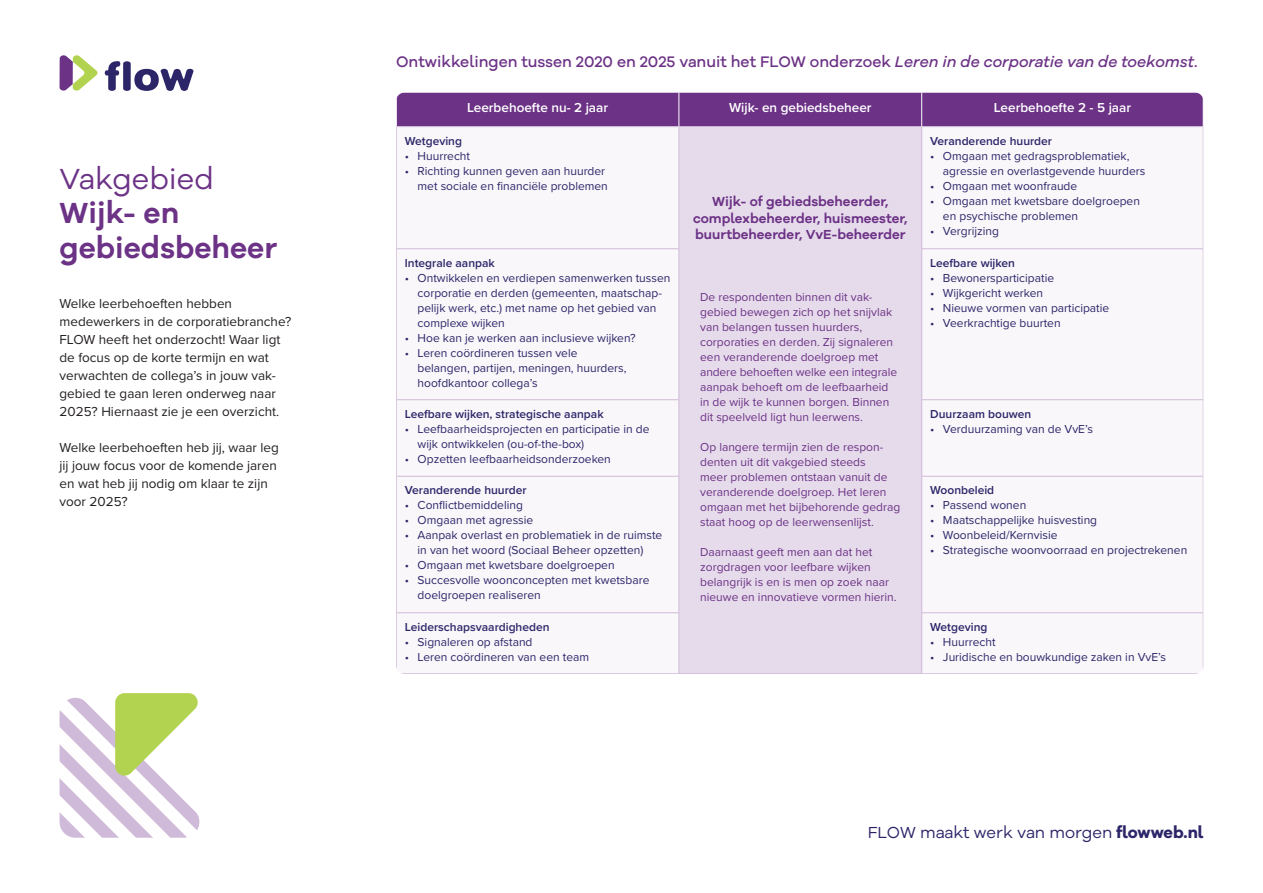
<style>
.page{position:relative;width:1263px;height:893px;background:#fff}
.page>*{position:absolute;margin:0;border:0;box-sizing:border-box;transform-origin:0 0}
.t1{font:600 30px/34.5px "Galano Grotesque Alt";color:#6c3286}
.t2{font:30px "Galano Grotesque Alt";color:#6c3286}
.t3{font:16.5px "Galano Grotesque Alt";color:#2c2669}
.t4{font:500 15.75px "Galano Grotesque Alt";color:#6c3286}
.t5{font:13.5px/18px "Proxima Nova";color:#231f20}
.t6{font:600 13.5px/16.5px "Galano Grotesque Alt";color:#6c3286;text-align:center}
.t7{font:600 13.5px "Proxima Nova";color:#fff}
.t8{font:12px/15px "Proxima Nova";color:#2c2669}
.t9{font:12px/15px "Proxima Nova";color:#6c3286}
.t10{font:600 12px "Proxima Nova";color:#2c2669}
.s1{font-style:italic}
.s2{font-weight:700}
</style>
<div class="page">
<div style="left:397px;top:92px;width:806px;height:35px;background:#6c3286"></div>
<svg style="left:397px;top:128px;width:806px;height:545px"></svg>
<div style="left:679px;top:127px;width:243px;height:547px;background:#e6dbeb"></div>
<hr style="left:679px;top:127px;width:1px;height:122px;background:#d0bad9">
<hr style="left:921px;top:127px;width:1px;height:122px;background:#d0bad9">
<hr style="left:1203px;top:127px;width:1px;height:122px;background:#d0bad9">
<hr style="left:396px;top:248px;width:283px;height:1px;background:#d0bad9">
<hr style="left:679px;top:249px;width:1px;height:150px;background:#d0bad9">
<hr style="left:921px;top:248px;width:282px;height:1px;background:#d0bad9">
<hr style="left:921px;top:249px;width:1px;height:150px;background:#d0bad9">
<hr style="left:1203px;top:249px;width:1px;height:150px;background:#d0bad9">
<hr style="left:396px;top:399px;width:283px;height:1px;background:#d0bad9">
<hr style="left:679px;top:400px;width:1px;height:76px;background:#d0bad9">
<hr style="left:921px;top:399px;width:282px;height:1px;background:#d0bad9">
<hr style="left:921px;top:400px;width:1px;height:76px;background:#d0bad9">
<hr style="left:1203px;top:400px;width:1px;height:76px;background:#d0bad9">
<hr style="left:396px;top:476px;width:283px;height:1px;background:#d0bad9">
<hr style="left:679px;top:476px;width:1px;height:136px;background:#d0bad9">
<hr style="left:921px;top:476px;width:282px;height:1px;background:#d0bad9">
<hr style="left:921px;top:476px;width:1px;height:136px;background:#d0bad9">
<hr style="left:1203px;top:476px;width:1px;height:136px;background:#d0bad9">
<hr style="left:396px;top:612px;width:283px;height:1px;background:#d0bad9">
<hr style="left:679px;top:613px;width:1px;height:60px;background:#d0bad9">
<hr style="left:921px;top:612px;width:282px;height:1px;background:#d0bad9">
<hr style="left:921px;top:613px;width:1px;height:60px;background:#d0bad9">
<hr style="left:1203px;top:613px;width:1px;height:60px;background:#d0bad9">
<hr style="left:396px;top:673px;width:283px;height:1px;background:#d0bad9">
<hr style="left:679px;top:673px;width:243px;height:1px;background:#d0bad9">
<hr style="left:922px;top:673px;width:281px;height:1px;background:#d0bad9">
<hr style="left:396px;top:127px;width:1px;height:122px;background:#d0bad9">
<hr style="left:396px;top:249px;width:1px;height:150px;background:#d0bad9">
<hr style="left:396px;top:400px;width:1px;height:76px;background:#d0bad9">
<hr style="left:396px;top:476px;width:1px;height:136px;background:#d0bad9">
<hr style="left:396px;top:613px;width:1px;height:60px;background:#d0bad9">
<hr style="left:679px;top:92px;width:1px;height:35px;background:#fff">
<hr style="left:921px;top:92px;width:1px;height:35px;background:#fff">
<hr style="left:396px;top:127px;width:283px;height:1px;background:#e6dbeb">
<hr style="left:679px;top:127px;width:243px;height:1px;background:#e6dbeb">
<hr style="left:922px;top:127px;width:281px;height:1px;background:#e6dbeb">
<svg style="left:60px;top:55px;width:38px;height:36px"></svg>
<svg style="left:105px;top:61px;width:88px;height:30px"></svg>
<svg style="left:60px;top:693px;width:140px;height:145px"></svg>
<h1 class="t2" style="left:60px;top:159px;width:156px">Vakgebied</h1>
<h1 class="t1" style="left:60px;top:195px;width:219px">Wijk- en gebiedsbeheer</h1>
<p class="t5" style="left:60px;top:294px;width:233px">Welke leerbehoeften hebben medewerkers in de corporatiebranche?<br>FLOW heeft het onderzocht! Waar ligt de focus op de korte termijn en wat verwachten de collega’s in jouw vak&shy;gebied te gaan leren onderweg naar 2025? Hiernaast zie je een overzicht.</p>
<p class="t5" style="left:60px;top:438px;width:221px">Welke leerbehoeften heb jij, waar leg jij jouw focus voor de komende jaren en wat heb jij nodig om klaar te zijn voor 2025?</p>
<h3 class="t4" style="left:396px;top:52px;width:803px">Ontwikkelingen tussen 2020 en 2025 vanuit het FLOW onderzoek <span class="s1">Leren in de corporatie van de toekomst</span>.</h3>
<p class="t7" style="left:467px;top:97px;width:142px">Leerbehoefte nu- 2 jaar</p>
<p class="t7" style="left:729px;top:97px;width:144px">Wijk- en gebiedsbeheer</p>
<p class="t7" style="left:994px;top:97px;width:139px">Leerbehoefte 2 - 5 jaar</p>
<p class="t10" style="left:405px;top:132px;width:59px">Wetgeving</p>
<p class="t8" style="left:405px;top:148px;width:67px">• Huurrecht</p>
<p class="t8" style="left:405px;top:163px;width:204px;text-align:right">• Richting kunnen geven aan huurder met sociale en financiële problemen</p>
<p class="t10" style="left:405px;top:254px;width:92px">Integrale aanpak</p>
<p class="t8" style="left:418px;top:270px;width:254px;text-indent:-13px">• Ontwikkelen en verdiepen samenwerken tussen corporatie en derden (gemeenten, maatschap&shy;pelijk werk, etc.) met name op het gebied van complexe wijken</p>
<p class="t8" style="left:405px;top:330px;width:232px">• Hoe kan je werken aan inclusieve wijken?</p>
<p class="t8" style="left:418px;top:345px;width:210px;text-indent:-13px">• Leren coördineren tussen vele belangen, partijen, meningen, huurders, hoofdkantoor collega’s</p>
<p class="t10" style="left:405px;top:405px;width:200px">Leefbare wijken, strategische aanpak</p>
<p class="t8" style="left:418px;top:421px;width:233px;text-indent:-13px">• Leefbaarheidsprojecten en participatie in de wijk ontwikkelen (ou-of-the-box)</p>
<p class="t8" style="left:405px;top:451px;width:208px">• Opzetten leefbaarheidsonderzoeken</p>
<p class="t10" style="left:405px;top:481px;width:123px">Veranderende huurder</p>
<p class="t8" style="left:405px;top:497px;width:120px">• Conflictbemiddeling</p>
<p class="t8" style="left:405px;top:512px;width:130px">• Omgaan met agressie</p>
<p class="t8" style="left:405px;top:527px;width:259px;text-align:center">• Aanpak overlast en problematiek in de ruimste in van het woord (Sociaal Beheer opzetten)</p>
<p class="t8" style="left:405px;top:557px;width:211px">• Omgaan met kwetsbare doelgroepen</p>
<p class="t8" style="left:418px;top:572px;width:233px;text-indent:-13px">• Succesvolle woonconcepten met kwetsbare doelgroepen realiseren</p>
<p class="t10" style="left:405px;top:618px;width:146px">Leiderschapsvaardigheden</p>
<p class="t8" style="left:405px;top:634px;width:129px">• Signaleren op afstand</p>
<p class="t8" style="left:405px;top:649px;width:186px">• Leren coördineren van een team</p>
<p class="t6" style="left:693px;top:193px;width:216px">Wijk- of gebiedsbeheerder, complexbeheerder, huismeester, buurtbeheerder, VvE-beheerder</p>
<p class="t9" style="left:700px;top:289px;width:198px">De respondenten binnen dit vak&shy;gebied bewegen zich op het snijvlak van belangen tussen huurders, corporaties en derden. Zij signaleren een veranderende doelgroep met andere behoeften welke een integrale aanpak behoeft om de leefbaarheid in de wijk te kunnen borgen. Binnen dit speelveld ligt hun leerwens.</p>
<p class="t9" style="left:700px;top:439px;width:202px">Op langere termijn zien de respon&shy;denten uit dit vakgebied steeds<br>meer problemen ontstaan vanuit de veranderende doelgroep. Het leren omgaan met het bijbehorende gedrag staat hoog op de leerwensenlijst.</p>
<p class="t9" style="left:700px;top:544px;width:198px">Daarnaast geeft men aan dat het zorgdragen voor leefbare wijken belangrijk is en is men op zoek naar nieuwe en innovatieve vormen hierin.</p>
<p class="t10" style="left:930px;top:132px;width:123px">Veranderende huurder</p>
<p class="t8" style="left:943px;top:148px;width:204px;text-indent:-13px">• Omgaan met gedragsproblematiek, agressie en overlastgevende huurders</p>
<p class="t8" style="left:930px;top:178px;width:149px">• Omgaan met woonfraude</p>
<p class="t8" style="left:943px;top:193px;width:199px;text-indent:-13px">• Omgaan met kwetsbare doelgroepen en psychische problemen</p>
<p class="t8" style="left:930px;top:223px;width:70px">• Vergrijzing</p>
<p class="t10" style="left:930px;top:254px;width:86px">Leefbare wijken</p>
<p class="t8" style="left:930px;top:270px;width:125px">• Bewonersparticipatie</p>
<p class="t8" style="left:930px;top:285px;width:114px">• Wijkgericht werken</p>
<p class="t8" style="left:930px;top:300px;width:180px">• Nieuwe vormen van participatie</p>
<p class="t8" style="left:930px;top:315px;width:132px">• Veerkrachtige buurten</p>
<p class="t10" style="left:930px;top:405px;width:103px">Duurzaam bouwen</p>
<p class="t8" style="left:930px;top:421px;width:164px">• Verduurzaming van de VvE’s</p>
<p class="t10" style="left:930px;top:481px;width:66px">Woonbeleid</p>
<p class="t8" style="left:930px;top:497px;width:98px">• Passend wonen</p>
<p class="t8" style="left:930px;top:512px;width:168px">• Maatschappelijke huisvesting</p>
<p class="t8" style="left:930px;top:527px;width:129px">• Woonbeleid/Kernvisie</p>
<p class="t8" style="left:930px;top:542px;width:259px">• Strategische woonvoorraad en projectrekenen</p>
<p class="t10" style="left:930px;top:618px;width:59px">Wetgeving</p>
<p class="t8" style="left:930px;top:634px;width:67px">• Huurrecht</p>
<p class="t8" style="left:930px;top:649px;width:237px">• Juridische en bouwkundige zaken in VvE’s</p>
<h2 class="t3" style="left:868px;top:821px;width:337px">FLOW maakt werk van morgen <span class="s2">flowweb.nl</span></h2>
</div>
